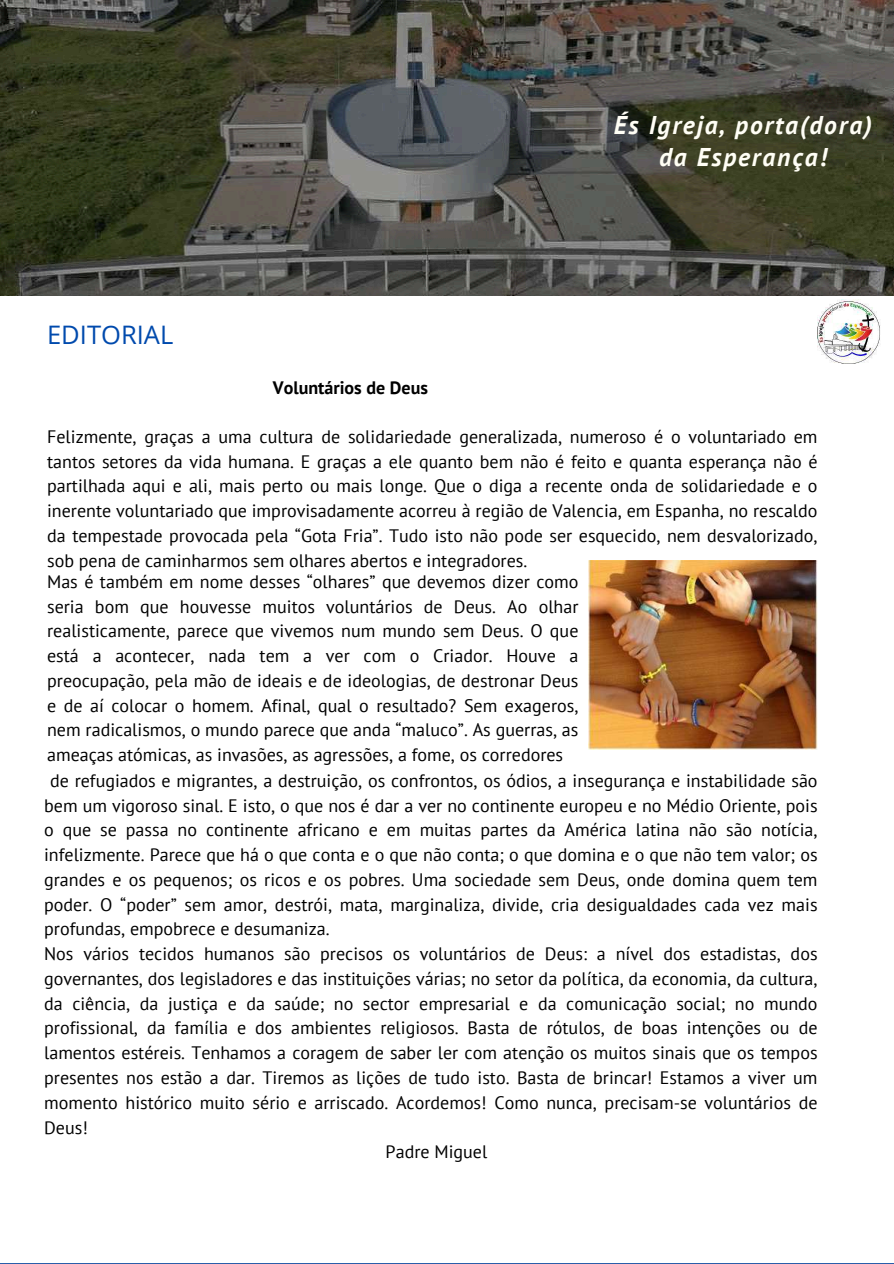
<style>
.page{position:relative;width:894px;height:1264px;background:#fff}
.page>*{position:absolute;margin:0;border:0;box-sizing:border-box;transform-origin:0 0}
.t1{font:italic 700 25.65px/31.5px "PT Sans";letter-spacing:.07em;color:#fffef5;text-align:center}
.t2{font:25.5px "Open Sans";color:#004aad}
.t3{font:18px/24.8px "PT Sans";color:#000;text-align:justify}
.t4{font:700 18px "PT Sans";color:#000}
</style>
<div class="page">
<img style="left:0;top:0;width:893px;height:296px">
<hr style="left:0;top:1263px;width:893px;height:1px;background:#2a5eaa">
<img style="left:817px;top:299px;width:63px;height:64px">
<img style="left:588px;top:561px;width:229px;height:189px">
<h2 class="t2" style="left:47px;top:316px;width:128px">EDITORIAL</h2>
<h1 class="t1" style="left:613px;top:109px;width:259px">És Igreja, porta(dora) da Esperança!</h1>
<p class="t4" style="left:273px;top:375px;width:156px">Voluntários de Deus</p>
<p class="t3" style="left:47px;top:424px;width:771px">Felizmente, graças a uma cultura de solidariedade generalizada, numeroso é o voluntariado em tantos setores da vida humana. E graças a ele quanto bem não é feito e quanta esperança não é partilhada aqui e ali, mais perto ou mais longe. Que o diga a recente onda de solidariedade e o inerente voluntariado que improvisadamente acorreu à região de Valencia, em Espanha, no rescaldo da tempestade provocada pela “Gota Fria”. Tudo isto não pode ser esquecido, nem desvalorizado, sob pena de caminharmos sem olhares abertos e integradores.</p>
<p class="t3" style="left:47px;top:569px;width:532px">Mas é também em nome desses “olhares” que devemos dizer como</p>
<p class="t3" style="left:47px;top:593px;width:532px">seria bom que houvesse muitos voluntários de Deus. Ao olhar</p>
<p class="t3" style="left:47px;top:618px;width:532px">realisticamente, parece que vivemos num mundo sem Deus. O que</p>
<p class="t3" style="left:47px;top:643px;width:532px">está a acontecer, nada tem a ver com o Criador. Houve a</p>
<p class="t3" style="left:47px;top:668px;width:532px">preocupação, pela mão de ideais e de ideologias, de destronar Deus</p>
<p class="t3" style="left:47px;top:692px;width:532px">e de aí colocar o homem. Afinal, qual o resultado? Sem exageros,</p>
<p class="t3" style="left:47px;top:717px;width:532px">nem radicalismos, o mundo parece que anda “maluco”. As guerras, as</p>
<p class="t3" style="left:47px;top:742px;width:517px">ameaças atómicas, as invasões, as agressões, a fome, os corredores</p>
<p class="t3" style="left:50px;top:767px;width:768px">de refugiados e migrantes, a destruição, os confrontos, os ódios, a insegurança e instabilidade são</p>
<p class="t3" style="left:44px;top:792px;width:774px">bem um vigoroso sinal. E isto, o que nos é dar a ver no continente europeu e no Médio Oriente, pois</p>
<p class="t3" style="left:44px;top:817px;width:774px">o que se passa no continente africano e em muitas partes da América latina não são notícia,</p>
<p class="t3" style="left:44px;top:842px;width:774px">infelizmente. Parece que há o que conta e o que não conta; o que domina e o que não tem valor; os</p>
<p class="t3" style="left:44px;top:866px;width:774px">grandes e os pequenos; os ricos e os pobres. Uma sociedade sem Deus, onde domina quem tem</p>
<p class="t3" style="left:44px;top:891px;width:774px">poder. O “poder” sem amor, destrói, mata, marginaliza, divide, cria desigualdades cada vez mais</p>
<p class="t3" style="left:44px;top:916px;width:287px">profundas, empobrece e desumaniza.</p>
<p class="t3" style="left:44px;top:941px;width:774px">Nos vários tecidos humanos são precisos os voluntários de Deus: a nível dos estadistas, dos</p>
<p class="t3" style="left:44px;top:965px;width:774px">governantes, dos legisladores e das instituições várias; no setor da política, da economia, da cultura,</p>
<p class="t3" style="left:44px;top:990px;width:774px">da ciência, da justiça e da saúde; no sector empresarial e da comunicação social; no mundo</p>
<p class="t3" style="left:44px;top:1015px;width:774px">profissional, da família e dos ambientes religiosos. Basta de rótulos, de boas intenções ou de</p>
<p class="t3" style="left:44px;top:1040px;width:774px">lamentos estéreis. Tenhamos a coragem de saber ler com atenção os muitos sinais que os tempos</p>
<p class="t3" style="left:44px;top:1064px;width:774px">presentes nos estão a dar. Tiremos as lições de tudo isto. Basta de brincar! Estamos a viver um</p>
<p class="t3" style="left:44px;top:1089px;width:774px">momento histórico muito sério e arriscado. Acordemos! Como nunca, precisam-se voluntários de</p>
<p class="t3" style="left:44px;top:1114px;width:45px">Deus!</p>
<p class="t3" style="left:385px;top:1139px;width:103px">Padre Miguel</p>
</div>
